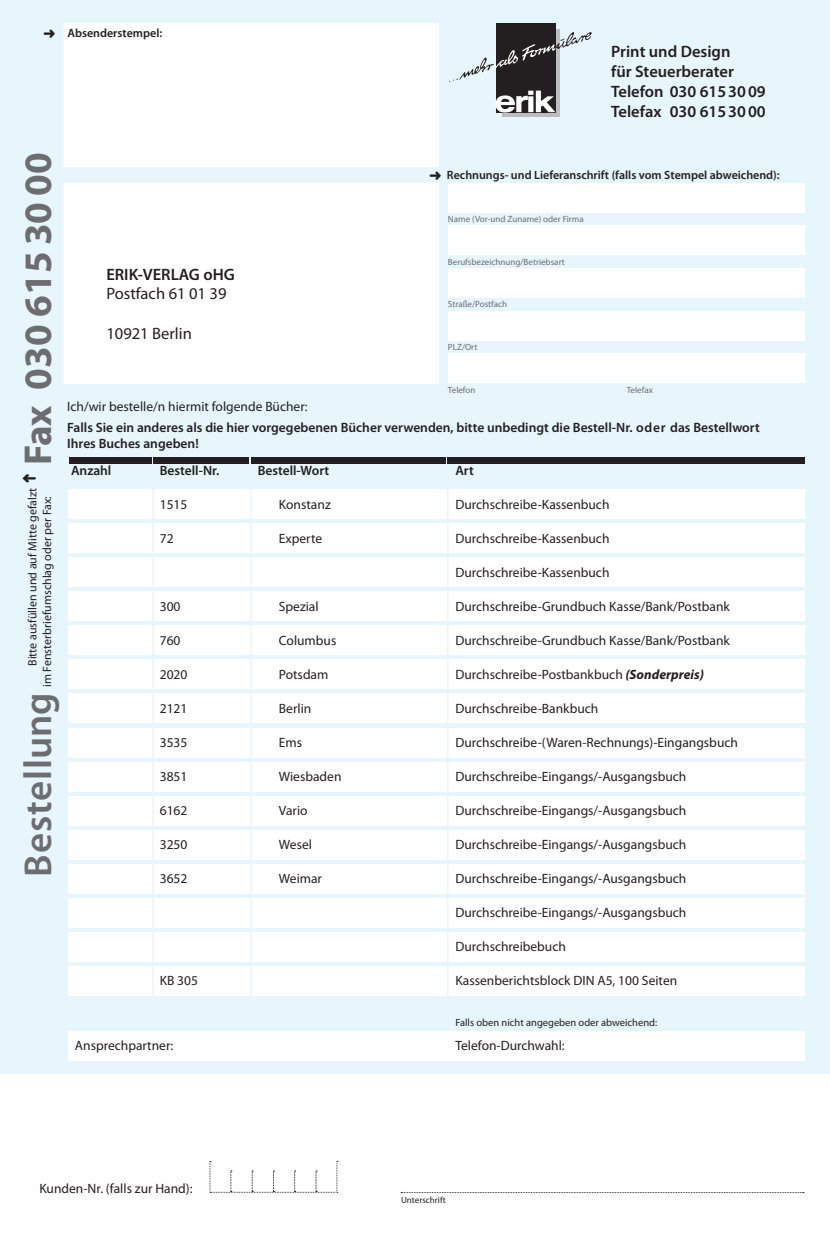
<style>
.page{position:relative;width:830px;height:1234px;background:#fff}
.page>*{position:absolute;margin:0;border:0;box-sizing:border-box;transform-origin:0 0}
.t1{font:700 39px "Myriad Pro";color:#6c6d70}
.t2{font:600 39px "Myriad Pro";letter-spacing:.02em;color:#6c6d70}
.t3{font:600 16.5px/19.8px "Myriad Pro";color:#231f20}
.t4{font:16.5px "Myriad Pro";color:#231f20}
.t5{font:13.5px "Myriad Pro";color:#231f20}
.t6{font:600 13.5px/16.2px "Myriad Pro";color:#231f20}
.t7{font:600 12px "Myriad Pro";color:#231f20}
.t8{font:12px/14.4px "Myriad Pro";color:#231f20}
.t9{font:10.5px "Myriad Pro";color:#231f20}
.t10{font:9px "Myriad Pro";color:#6c6d70}
.t11{font:9px "Myriad Pro";color:#231f20}
.s1{font-weight:700;font-style:italic}
</style>
<div class="page">
<svg style="left:209px;top:1161px;width:129px;height:31px"></svg>
<div style="left:0;top:0;width:829px;height:1072px;background:#e7f5fc"></div>
<div style="left:64px;top:23px;width:374px;height:143px;background:#fff"></div>
<div style="left:64px;top:183px;width:374px;height:200px;background:#fff"></div>
<div style="left:68px;top:1030px;width:736px;height:30px;background:#fff"></div>
<div style="left:68px;top:523px;width:736px;height:30px;background:#fff"></div>
<div style="left:68px;top:557px;width:736px;height:30px;background:#fff"></div>
<div style="left:68px;top:591px;width:736px;height:30px;background:#fff"></div>
<div style="left:68px;top:625px;width:736px;height:30px;background:#fff"></div>
<div style="left:68px;top:659px;width:736px;height:30px;background:#fff"></div>
<div style="left:68px;top:693px;width:736px;height:30px;background:#fff"></div>
<div style="left:68px;top:727px;width:736px;height:30px;background:#fff"></div>
<div style="left:68px;top:489px;width:736px;height:30px;background:#fff"></div>
<div style="left:447px;top:183px;width:357px;height:30px;background:#fff"></div>
<div style="left:447px;top:225px;width:357px;height:30px;background:#fff"></div>
<div style="left:447px;top:268px;width:357px;height:30px;background:#fff"></div>
<div style="left:447px;top:310px;width:357px;height:30px;background:#fff"></div>
<div style="left:447px;top:353px;width:357px;height:30px;background:#fff"></div>
<div style="left:68px;top:761px;width:736px;height:30px;background:#fff"></div>
<div style="left:68px;top:795px;width:736px;height:30px;background:#fff"></div>
<div style="left:68px;top:829px;width:736px;height:30px;background:#fff"></div>
<div style="left:68px;top:863px;width:736px;height:30px;background:#fff"></div>
<div style="left:68px;top:897px;width:736px;height:30px;background:#fff"></div>
<div style="left:68px;top:931px;width:736px;height:30px;background:#fff"></div>
<div style="left:68px;top:965px;width:736px;height:30px;background:#fff"></div>
<svg style="left:502px;top:29px;width:57px;height:87px"></svg>
<div style="left:495px;top:23px;width:60px;height:89px;background:#231f20"></div>
<svg style="left:449px;top:32px;width:142px;height:50px"></svg>
<svg style="left:495px;top:91px;width:60px;height:22px"></svg>
<div style="left:69px;top:457px;width:82px;height:6px;background:#231f20"></div>
<div style="left:153px;top:457px;width:96px;height:6px;background:#231f20"></div>
<div style="left:251px;top:457px;width:194px;height:6px;background:#231f20"></div>
<div style="left:447px;top:457px;width:357px;height:6px;background:#231f20"></div>
<hr style="left:152px;top:485px;width:2px;height:518px;background:#e7f5fc">
<hr style="left:250px;top:485px;width:2px;height:518px;background:#e7f5fc">
<hr style="left:447px;top:485px;width:1px;height:518px;background:#e7f5fc">
<p class="t7" style="left:43px;top:29px;width:120px">➜ Absenderstempel:</p>
<p class="t3" style="left:611px;top:43px;width:156px">Print und Design<br>für Steuerberater<br>Telefon 030 615 30 09<br>Telefax 030 615 30 00</p>
<h1 class="t1" style="left:23px;top:465px;width:314px;rotate:-90deg">Fax 030 615 30 00</h1>
<p class="t8" style="left:26px;top:687px;width:201px;text-indent:21px;rotate:-90deg">Bitte ausfüllen und auf Mitte gefalzt im Fensterbriefumschlag oder per Fax:</p>
<h1 class="t2" style="left:23px;top:876px;width:186px;rotate:-90deg">Bestellung</h1>
<p class="t3" style="left:106px;top:265px;width:130px">ERIK-VERLAG oHG</p>
<p class="t4" style="left:106px;top:288px;width:122px">Postfach 61 01 39</p>
<p class="t4" style="left:106px;top:327px;width:87px">10921 Berlin</p>
<p class="t7" style="left:429px;top:171px;width:351px">➜ Rechnungs- und Lieferanschrift (falls vom Stempel abweichend):</p>
<p class="t10" style="left:448px;top:216px;width:137px">Name (Vor-und Zuname) oder Firma</p>
<p class="t10" style="left:448px;top:258px;width:118px">Berufsbezeichnung/Betriebsart</p>
<p class="t10" style="left:448px;top:301px;width:61px">Straße/Postfach</p>
<p class="t10" style="left:448px;top:343px;width:31px">PLZ/Ort</p>
<p class="t10" style="left:448px;top:386px;width:29px">Telefon</p>
<p class="t10" style="left:626px;top:386px;width:28px">Telefax</p>
<p class="t5" style="left:67px;top:401px;width:242px">Ich/wir bestelle/n hiermit folgende Bücher:</p>
<p class="t6" style="left:67px;top:420px;width:693px">Falls Sie ein anderes als die hier vorgegebenen Bücher verwenden, bitte unbedingt die Bestell-Nr. oder das Bestellwort<br>Ihres Buches angeben!</p>
<p class="t6" style="left:71px;top:463px;width:42px">Anzahl</p>
<p class="t6" style="left:257px;top:463px;width:73px">Bestell-Wort</p>
<p class="t6" style="left:455px;top:463px;width:20px">Art</p>
<p class="t6" style="left:160px;top:463px;width:61px">Bestell-Nr.</p>
<p class="t5" style="left:160px;top:499px;width:29px">1515</p>
<p class="t5" style="left:279px;top:499px;width:53px">Konstanz</p>
<p class="t5" style="left:455px;top:499px;width:155px">Durchschreibe-Kassenbuch</p>
<p class="t5" style="left:160px;top:533px;width:15px">72</p>
<p class="t5" style="left:279px;top:533px;width:45px">Experte</p>
<p class="t5" style="left:455px;top:533px;width:155px">Durchschreibe-Kassenbuch</p>
<p class="t5" style="left:455px;top:567px;width:155px">Durchschreibe-Kassenbuch</p>
<p class="t5" style="left:160px;top:601px;width:22px">300</p>
<p class="t5" style="left:279px;top:601px;width:41px">Spezial</p>
<p class="t5" style="left:160px;top:635px;width:22px">760</p>
<p class="t5" style="left:279px;top:635px;width:59px">Columbus</p>
<p class="t5" style="left:455px;top:601px;width:276px">Durchschreibe-Grundbuch Kasse/Bank/Postbank</p>
<p class="t5" style="left:455px;top:635px;width:276px">Durchschreibe-Grundbuch Kasse/Bank/Postbank</p>
<p class="t5" style="left:455px;top:669px;width:250px">Durchschreibe-Postbankbuch <span class="s1">(Sonderpreis)</span></p>
<p class="t5" style="left:160px;top:669px;width:29px">2020</p>
<p class="t5" style="left:279px;top:669px;width:51px">Potsdam</p>
<p class="t5" style="left:160px;top:703px;width:29px">2121</p>
<p class="t5" style="left:279px;top:703px;width:34px">Berlin</p>
<p class="t5" style="left:455px;top:703px;width:144px">Durchschreibe-Bankbuch</p>
<p class="t5" style="left:160px;top:737px;width:29px">3535</p>
<p class="t5" style="left:279px;top:737px;width:25px">Ems</p>
<p class="t5" style="left:455px;top:771px;width:232px">Durchschreibe-Eingangs/-Ausgangsbuch</p>
<p class="t5" style="left:455px;top:737px;width:284px">Durchschreibe-(Waren-Rechnungs)-Eingangsbuch</p>
<p class="t5" style="left:160px;top:771px;width:29px">3851</p>
<p class="t5" style="left:279px;top:771px;width:64px">Wiesbaden</p>
<p class="t5" style="left:160px;top:805px;width:29px">6162</p>
<p class="t5" style="left:455px;top:805px;width:232px">Durchschreibe-Eingangs/-Ausgangsbuch</p>
<p class="t5" style="left:160px;top:839px;width:29px">3250</p>
<p class="t5" style="left:279px;top:839px;width:35px">Wesel</p>
<p class="t5" style="left:455px;top:839px;width:232px">Durchschreibe-Eingangs/-Ausgangsbuch</p>
<p class="t5" style="left:455px;top:873px;width:232px">Durchschreibe-Eingangs/-Ausgangsbuch</p>
<p class="t5" style="left:279px;top:805px;width:30px">Vario</p>
<p class="t5" style="left:279px;top:873px;width:45px">Weimar</p>
<p class="t5" style="left:160px;top:873px;width:29px">3652</p>
<p class="t5" style="left:455px;top:907px;width:232px">Durchschreibe-Eingangs/-Ausgangsbuch</p>
<p class="t5" style="left:455px;top:941px;width:112px">Durchschreibebuch</p>
<p class="t5" style="left:160px;top:975px;width:40px">KB 305</p>
<p class="t5" style="left:455px;top:975px;width:223px">Kassenberichtsblock DIN A5, 100 Seiten</p>
<p class="t9" style="left:455px;top:1018px;width:203px">Falls oben nicht angegeben oder abweichend:</p>
<p class="t5" style="left:75px;top:1040px;width:100px">Ansprechpartner:</p>
<p class="t5" style="left:455px;top:1040px;width:111px">Telefon-Durchwahl:</p>
<p class="t5" style="left:39px;top:1182px;width:154px">Kunden-Nr. (falls zur Hand):</p>
<p class="t11" style="left:401px;top:1196px;width:46px">Unterschrift</p>
</div>
